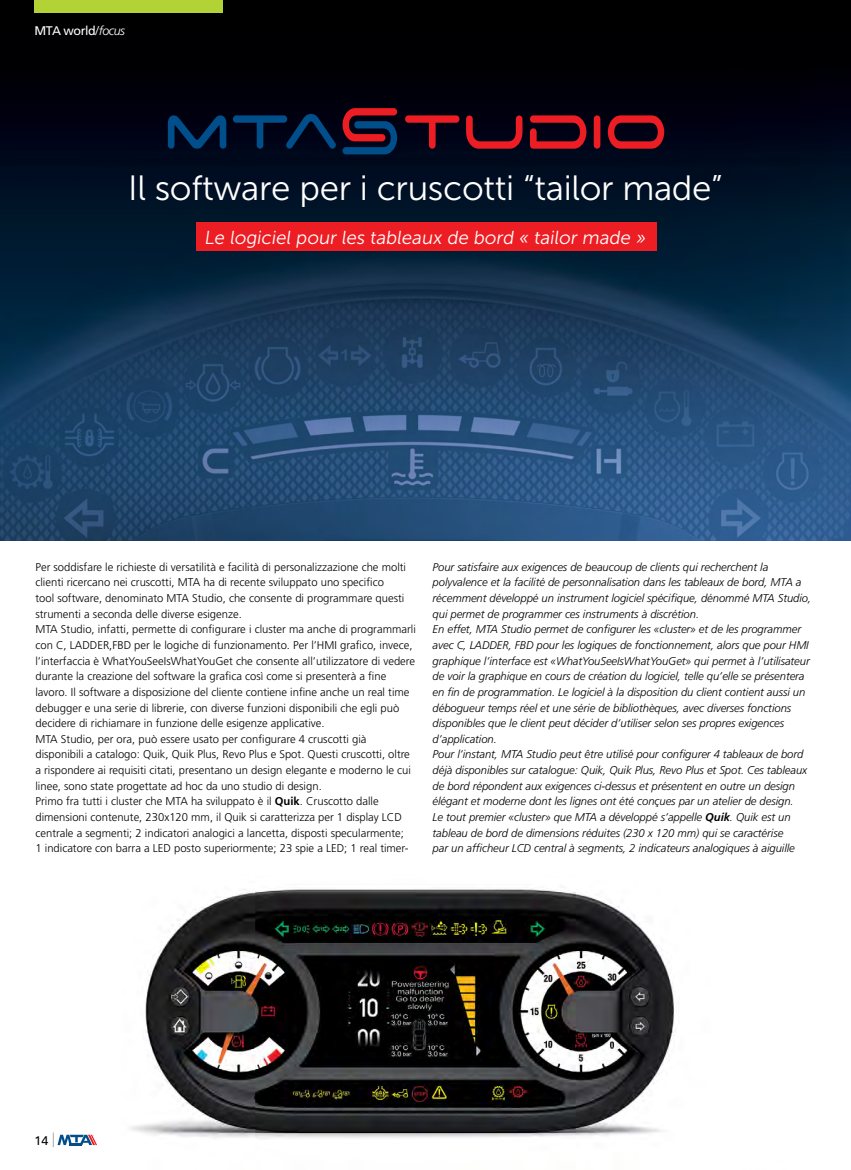
<style>
.page{position:relative;width:851px;height:1170px;background:#fff}
.page>*{position:absolute;margin:0;border:0;box-sizing:border-box;transform-origin:0 0}
.t1{font:35px "Museo JH Sans 300";letter-spacing:-.01em;color:#fff}
.t2{font:18.75px "Museo JH Sans 300";color:#fff}
.t3{font:12.5px "Frutiger";letter-spacing:-.04em;color:#fff}
.t4{font:12.5px "Univers LT Std";color:#000}
.t5{font:300 11.25px/15.6px "Frutiger";color:#000}
.t6{font:italic 300 11.25px/15.6px "Frutiger";letter-spacing:-.005em;color:#000}
.s1{font-weight:300;font-style:italic}
.s2{font-weight:700}
</style>
<div class="page">
<img style="left:130px;top:889px;width:547px;height:250px">
<img style="left:0;top:0;width:850px;height:540px">
<svg style="left:168px;top:115px;width:58px;height:34px;background:#00254b"></svg>
<svg style="left:233px;top:114px;width:103px;height:35px;background:#001838"></svg>
<svg style="left:405px;top:115px;width:54px;height:34px;background:#470a1a"></svg>
<svg style="left:466px;top:115px;width:56px;height:34px;background:#530b19"></svg>
<svg style="left:530px;top:115px;width:56px;height:34px;background:#760f1c"></svg>
<svg style="left:593px;top:115px;width:7px;height:34px"></svg>
<svg style="left:607px;top:115px;width:57px;height:34px;background:#720e1c"></svg>
<svg style="left:342px;top:108px;width:55px;height:46px;background:#46203b"></svg>
<div style="left:196px;top:222px;width:460px;height:29px;background:#ed1d24"></div>
<div style="left:34px;top:0;width:189px;height:13px;background:#b3d235"></div>
<svg style="left:53px;top:1132px;width:44px;height:14px"></svg>
<p class="t3" style="left:34px;top:23px;width:92px">MTA world<span class="s1">/focus</span></p>
<h1 class="t1" style="left:128px;top:169px;width:596px">Il software per i cruscotti “tailor made”</h1>
<h2 class="t2" style="left:204px;top:227px;width:445px">Le logiciel pour les tableaux de bord « tailor made »</h2>
<p class="t5" style="left:35px;top:559px;width:382px">Per soddisfare le richieste di versatilità e facilità di personalizzazione che molti clienti ricercano nei cruscotti, MTA ha di recente sviluppato uno specifico<br>tool software, denominato MTA Studio, che consente di programmare questi strumenti a seconda delle diverse esigenze.<br>MTA Studio, infatti, permette di configurare i cluster ma anche di programmarli con C, LADDER,FBD per le logiche di funzionamento. Per l’HMI grafico, invece, l’interfaccia è WhatYouSeeIsWhatYouGet che consente all’utilizzatore di vedere durante la creazione del software la grafica così come si presenterà a fine lavoro. Il software a disposizione del cliente contiene infine anche un real time debugger e una serie di librerie, con diverse funzioni disponibili che egli può decidere di richiamare in funzione delle esigenze applicative.<br>MTA Studio, per ora, può essere usato per configurare 4 cruscotti già disponibili a catalogo: Quik, Quik Plus, Revo Plus e Spot. Questi cruscotti, oltre a rispondere ai requisiti citati, presentano un design elegante e moderno le cui linee, sono state progettate ad hoc da uno studio di design.<br>Primo fra tutti i cluster che MTA ha sviluppato è il <span class="s2">Quik</span>. Cruscotto dalle dimensioni contenute, 230x120 mm, il Quik si caratterizza per 1 display LCD centrale a segmenti; 2 indicatori analogici a lancetta, disposti specularmente;<br>1 indicatore con barra a LED posto superiormente; 23 spie a LED; 1 real timer-</p>
<p class="t6" style="left:432px;top:559px;width:380px">Pour satisfaire aux exigences de beaucoup de clients qui recherchent la polyvalence et la facilité de personnalisation dans les tableaux de bord, MTA a récemment développé un instrument logiciel spécifique, dénommé MTA Studio, qui permet de programmer ces instruments à discrétion.<br>En effet, MTA Studio permet de configurer les «cluster» et de les programmer avec C, LADDER, FBD pour les logiques de fonctionnement, alors que pour HMI graphique l’interface est «WhatYouSeeIsWhatYouGet» qui permet à l’utilisateur de voir la graphique en cours de création du logiciel, telle qu’elle se présentera en fin de programmation. Le logiciel à la disposition du client contient aussi un débogueur temps réel et une série de bibliothèques, avec diverses fonctions disponibles que le client peut décider d’utiliser selon ses propres exigences d’application.<br>Pour l’instant, MTA Studio peut être utilisé pour configurer 4 tableaux de bord déjà disponibles sur catalogue: Quik, Quik Plus, Revo Plus et Spot. Ces tableaux de bord répondent aux exigences ci-dessus et présentent en outre un design élégant et moderne dont les lignes ont été conçues par un atelier de design.<br>Le tout premier «cluster» que MTA a développé s’appelle <span class="s2">Quik</span>. Quik est un tableau de bord de dimensions réduites (230 x 120 mm) qui se caractérise<br>par un afficheur LCD central à segments, 2 indicateurs analogiques à aiguille</p>
<p class="t4" style="left:35px;top:1132px;width:15px">14</p>
</div>
